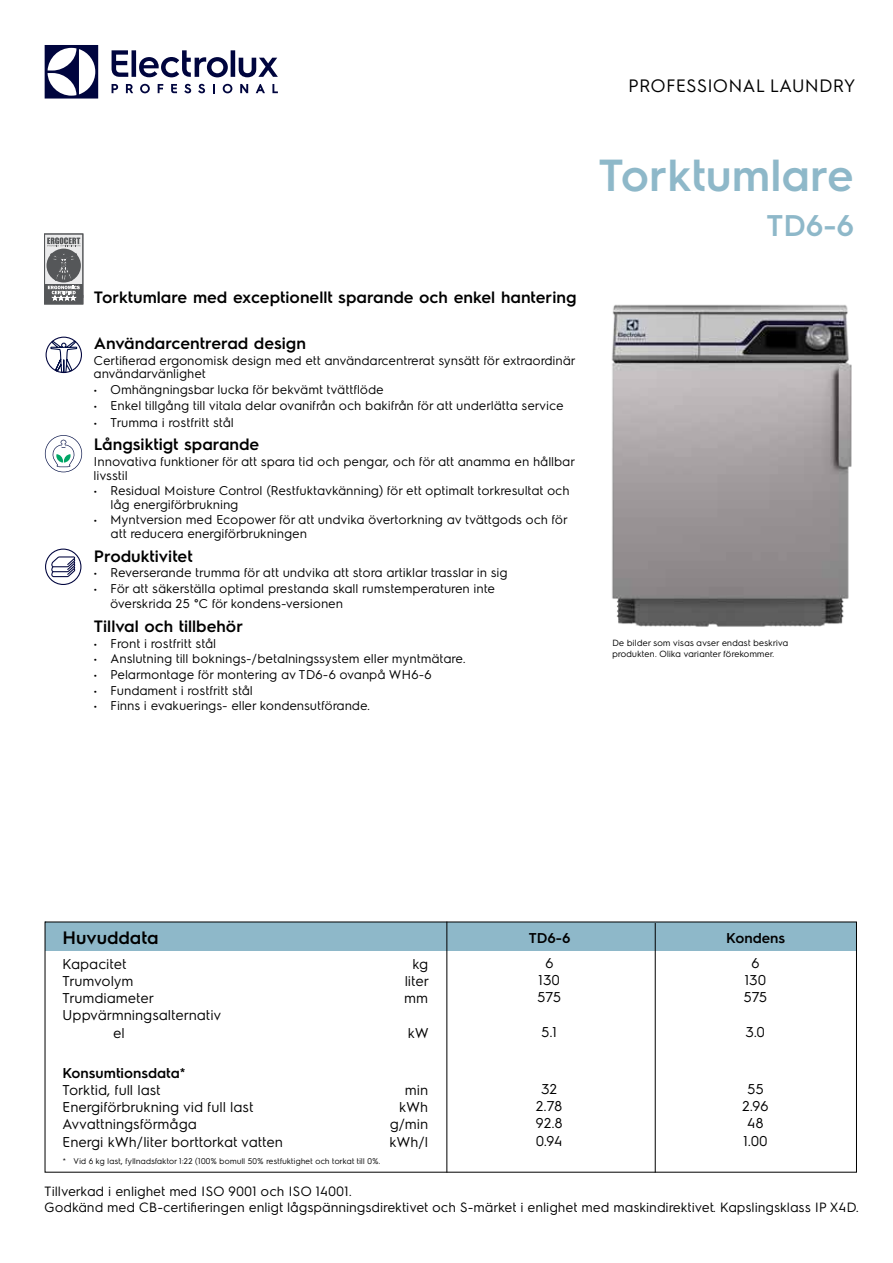
<style>
.page{position:relative;width:893px;height:1263px;background:#fff}
.page>*{position:absolute;margin:0;border:0;box-sizing:border-box;transform-origin:0 0}
.t1{font:600 45px "Electrolux Sans";color:#8eb8c9}
.t2{font:600 30px "Electrolux Sans";color:#8eb8c9}
.t3{font:18px "Electrolux Sans";color:#000}
.t4{font:600 18px "Electrolux Sans";color:#000}
.t5{font:600 16.5px "Electrolux Sans";color:#000}
.t6{font:14.25px/17.1px "Electrolux Sans";color:#000}
.t7{font:600 14.25px "Electrolux Sans";color:#000}
.t8{font:13.5px/16.2px "Electrolux Sans";color:#000}
.t9{font:12.75px/13.5px "Electrolux Sans";color:#000}
.t10{font:9px/10.8px "Electrolux Sans";color:#000}
.t11{font:8.25px "Electrolux Sans";color:#000}
</style>
<div class="page">
<div style="left:47px;top:923px;width:808px;height:28px;background:#8eb8c9"></div>
<hr style="left:655px;top:923px;width:1px;height:249px;background:#000">
<hr style="left:446px;top:921px;width:1px;height:251px;background:#000">
<svg style="left:45px;top:45px;width:53px;height:54px"></svg>
<svg style="left:112px;top:50px;width:166px;height:27px"></svg>
<svg style="left:272px;top:84px;width:6px;height:9px"></svg>
<svg style="left:223px;top:84px;width:9px;height:9px"></svg>
<svg style="left:213px;top:84px;width:2px;height:9px"></svg>
<svg style="left:198px;top:84px;width:7px;height:9px"></svg>
<svg style="left:184px;top:84px;width:7px;height:9px"></svg>
<svg style="left:171px;top:84px;width:6px;height:9px"></svg>
<svg style="left:158px;top:84px;width:5px;height:9px"></svg>
<svg style="left:140px;top:84px;width:10px;height:9px"></svg>
<svg style="left:126px;top:84px;width:7px;height:9px"></svg>
<svg style="left:112px;top:84px;width:6px;height:9px"></svg>
<svg style="left:256px;top:84px;width:9px;height:9px"></svg>
<svg style="left:240px;top:84px;width:8px;height:9px"></svg>
<svg style="left:44px;top:234px;width:39px;height:70px;background:#8c8d8f"></svg>
<svg style="left:50px;top:340px;width:28px;height:33px"></svg>
<div style="left:46px;top:337px;width:36px;height:36px;border:1px solid #00053e;border-radius:50%"></div>
<svg style="left:45px;top:435px;width:37px;height:37px"></svg>
<div style="left:45px;top:549px;width:36px;height:36px;border:1px solid #00053e;border-radius:50%"></div>
<svg style="left:51px;top:556px;width:24px;height:21px"></svg>
<img style="left:611px;top:304px;width:241px;height:323px">
<h3 class="t3" style="left:628px;top:73px;width:229px">PROFESSIONAL LAUNDRY</h3>
<p class="t5" style="left:94px;top:286px;width:484px">Torktumlare med exceptionellt sparande och enkel hantering</p>
<p class="t5" style="left:94px;top:332px;width:214px">Användarcentrerad design</p>
<p class="t9" style="left:94px;top:353px;width:483px">Certifierad ergonomisk design med ett användarcentrerat synsätt för extraordinär användarvänlighet</p>
<p class="t9" style="left:94px;top:382px;width:292px">• Omhängningsbar lucka för bekvämt tvättflöde</p>
<p class="t9" style="left:94px;top:397px;width:471px">• Enkel tillgång till vitala delar ovanifrån och bakifrån för att underlätta service</p>
<p class="t9" style="left:94px;top:415px;width:142px">• Trumma i rostfritt stål</p>
<p class="t5" style="left:94px;top:433px;width:167px">Långsiktigt sparande</p>
<p class="t9" style="left:94px;top:454px;width:483px">Innovativa funktioner för att spara tid och pengar, och för att anamma en hållbar livsstil</p>
<p class="t9" style="left:111px;top:483px;width:460px;text-indent:-17px">• Residual Moisture Control (Restfuktavkänning) för ett optimalt torkresultat och låg energiförbrukning</p>
<p class="t9" style="left:111px;top:512px;width:458px;text-indent:-17px">• Myntversion med Ecopower för att undvika övertorkning av tvättgods och för att reducera energiförbrukningen</p>
<p class="t5" style="left:94px;top:544px;width:100px">Produktivitet</p>
<p class="t9" style="left:94px;top:565px;width:415px">• Reverserande trumma för att undvika att stora artiklar trasslar in sig</p>
<p class="t9" style="left:110px;top:580px;width:386px;line-height:15.6px;text-indent:-17px">• För att säkerställa optimal prestanda skall rumstemperaturen inte överskrida 25 °C för kondens-versionen</p>
<p class="t5" style="left:94px;top:615px;width:151px">Tillval och tillbehör</p>
<p class="t9" style="left:94px;top:636px;width:124px">• Front i rostfritt stål</p>
<p class="t9" style="left:94px;top:651px;width:373px">• Anslutning till boknings-/betalningssystem eller myntmätare.</p>
<p class="t9" style="left:94px;top:667px;width:340px">• Pelarmontage för montering av TD6-6 ovanpå WH6-6</p>
<p class="t9" style="left:94px;top:683px;width:161px">• Fundament i rostfritt stål</p>
<p class="t9" style="left:94px;top:698px;width:278px">• Finns i evakuerings- eller kondensutförande.</p>
<h1 class="t1" style="left:599px;top:144px;width:256px">Torktumlare</h1>
<h2 class="t2" style="left:766px;top:204px;width:89px">TD6-6</h2>
<p class="t10" style="left:612px;top:637px;width:178px">De bilder som visas avser endast beskriva produkten. Olika varianter förekommer.</p>
<h3 class="t4" style="left:62px;top:925px;width:98px">Huvuddata</h3>
<p class="t6" style="left:62px;top:955px;width:66px">Kapacitet</p>
<p class="t6" style="left:413px;top:955px;width:17px">kg</p>
<p class="t6" style="left:62px;top:972px;width:73px">Trumvolym</p>
<p class="t6" style="left:405px;top:972px;width:26px">liter</p>
<p class="t6" style="left:62px;top:989px;width:93px">Trumdiameter</p>
<p class="t6" style="left:405px;top:989px;width:25px">mm</p>
<p class="t6" style="left:113px;top:1006px;width:110px;text-indent:-51px">Uppvärmningsalternativ el</p>
<p class="t6" style="left:408px;top:1023px;width:22px">kW</p>
<p class="t7" style="left:62px;top:1063px;width:125px">Konsumtionsdata*</p>
<p class="t6" style="left:62px;top:1081px;width:100px">Torktid, full last</p>
<p class="t6" style="left:405px;top:1081px;width:25px">min</p>
<p class="t6" style="left:62px;top:1098px;width:193px">Energiförbrukning vid full last</p>
<p class="t6" style="left:400px;top:1098px;width:30px">kWh</p>
<p class="t6" style="left:62px;top:1115px;width:136px">Avvattningsförmåga</p>
<p class="t6" style="left:390px;top:1115px;width:40px">g/min</p>
<p class="t6" style="left:62px;top:1132px;width:222px">Energi kWh/liter borttorkat vatten</p>
<p class="t6" style="left:390px;top:1132px;width:40px">kWh/l</p>
<p class="t11" style="left:63px;top:1155px;width:319px">* Vid 6 kg last, fyllnadsfaktor 1:22 (100% bomull 50% restfuktighet och torkat till 0%.</p>
<p class="t7" style="left:529px;top:927px;width:43px">TD6-6</p>
<p class="t7" style="left:726px;top:927px;width:60px">Kondens</p>
<p class="t6" style="left:545px;top:954px;width:10px">6</p>
<p class="t6" style="left:752px;top:954px;width:10px">6</p>
<p class="t6" style="left:539px;top:971px;width:23px">130</p>
<p class="t6" style="left:745px;top:971px;width:23px">130</p>
<p class="t6" style="left:538px;top:988px;width:25px">575</p>
<p class="t6" style="left:744px;top:988px;width:25px">575</p>
<p class="t6" style="left:541px;top:1022px;width:17px">5.1</p>
<p class="t6" style="left:746px;top:1022px;width:21px">3.0</p>
<p class="t6" style="left:541px;top:1080px;width:18px">32</p>
<p class="t6" style="left:747px;top:1080px;width:18px">55</p>
<p class="t6" style="left:536px;top:1097px;width:28px">2.78</p>
<p class="t6" style="left:742px;top:1097px;width:28px">2.96</p>
<p class="t6" style="left:536px;top:1114px;width:29px">92.8</p>
<p class="t6" style="left:747px;top:1114px;width:18px">48</p>
<p class="t6" style="left:536px;top:1131px;width:28px">0.94</p>
<p class="t6" style="left:743px;top:1131px;width:26px">1.00</p>
<p class="t8" style="left:45px;top:1182px;width:816px">Tillverkad i enlighet med ISO 9001 och ISO 14001.<br>Godkänd med CB-certifieringen enligt lågspänningsdirektivet och S-märket i enlighet med maskindirektivet. Kapslingsklass IP X4D.</p>
</div>
